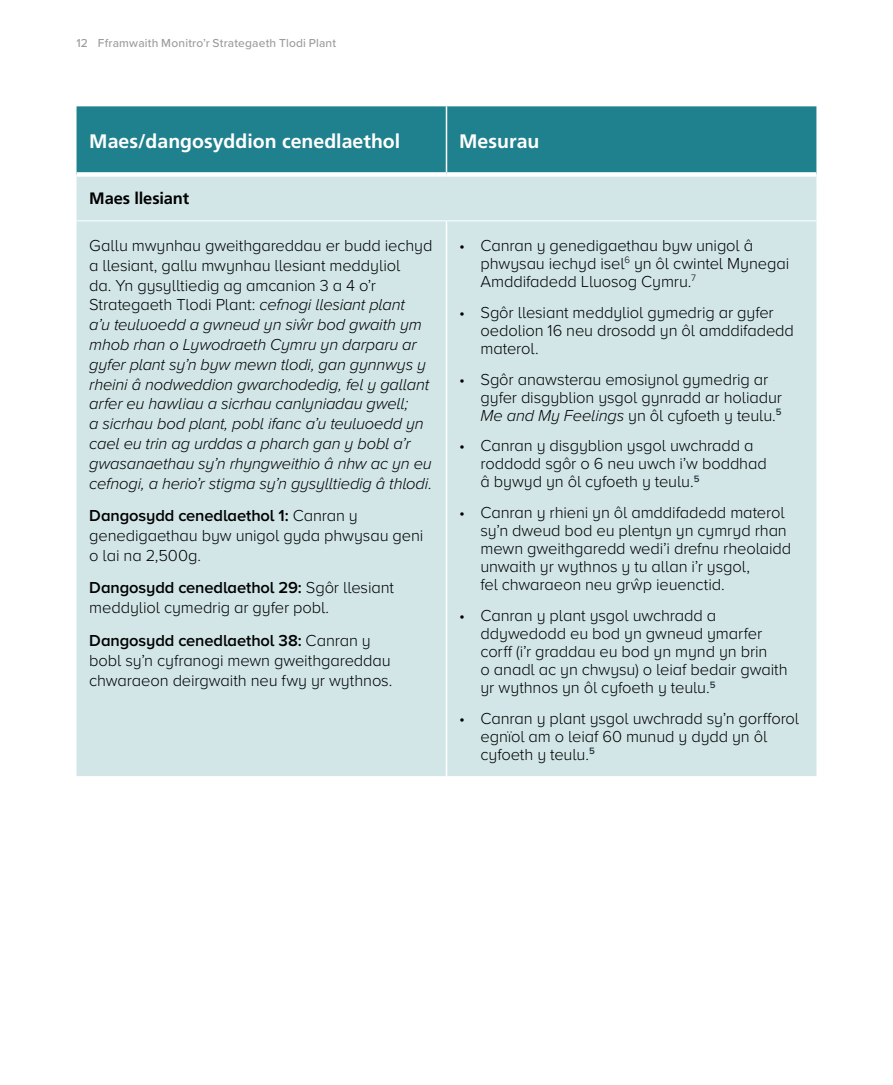
<style>
.page{position:relative;width:893px;height:1085px;background:#fff}
.page>*{position:absolute;margin:0;border:0;box-sizing:border-box;transform-origin:0 0}
.table_heading{font:700 19.5px "Frutiger LT Std";color:#fff}
.Bullets{font:300 16.5px/18px "Proxima Nova";letter-spacing:-.005em;color:#000}
.Body{font:italic 300 16.5px/19.8px "Proxima Nova";letter-spacing:-.01em;color:#000}
.Body-2{font:300 16.5px/19.8px "Proxima Nova";letter-spacing:-.005em;color:#000}
.Body-3{font:700 16.5px "Frutiger LT Std";letter-spacing:-.01em;color:#000}
.t1{font:500 12px "Proxima Nova";letter-spacing:.015em;color:#9d9d9c}
.s1{font-style:normal}
.s2{font-weight:600}
.s3{font-style:italic}
</style>
<div class="page">
<div style="left:77px;top:106px;width:739px;height:66px;background:#20818e"></div>
<div style="left:77px;top:177px;width:739px;height:599px;background:#d2e6e8"></div>
<hr style="left:77px;top:220px;width:369px;height:1px;background:#fff">
<hr style="left:446px;top:220px;width:370px;height:1px;background:#fff">
<hr style="left:446px;top:106px;width:1px;height:66px;background:#fff">
<hr style="left:446px;top:221px;width:1px;height:555px;background:#fff">
<p class="t1" style="left:77px;top:34px;width:261px">12 Fframwaith Monitro’r Strategaeth Tlodi Plant</p>
<p class="table_heading" style="left:89px;top:129px;width:312px">Maes/dangosyddion cenedlaethol</p>
<p class="table_heading" style="left:459px;top:129px;width:82px">Mesurau</p>
<p class="Body-3" style="left:89px;top:188px;width:101px">Maes llesiant</p>
<p class="Body" style="left:89px;top:234px;width:345px"><span class="s1">Gallu mwynhau gweithgareddau er budd iechyd a llesiant, gallu mwynhau llesiant meddyliol<br>da. Yn gysylltiedig ag amcanion 3 a 4 o’r Strategaeth Tlodi Plant:</span> cefnogi llesiant plant<br>a’u teuluoedd a gwneud yn siŵr bod gwaith ym mhob rhan o Lywodraeth Cymru yn darparu ar gyfer plant sy’n byw mewn tlodi, gan gynnwys y rheini â nodweddion gwarchodedig, fel y gallant arfer eu hawliau a sicrhau canlyniadau gwell;<br>a sicrhau bod plant, pobl ifanc a’u teuluoedd yn cael eu trin ag urddas a pharch gan y bobl a’r gwasanaethau sy’n rhyngweithio â nhw ac yn eu cefnogi, a herio’r stigma sy’n gysylltiedig â thlodi<span class="s1">.</span></p>
<p class="Body-2" style="left:89px;top:505px;width:335px"><span class="s2">Dangosydd cenedlaethol 1:</span> Canran y genedigaethau byw unigol gyda phwysau geni o lai na 2,500g.</p>
<p class="Body-2" style="left:89px;top:577px;width:306px"><span class="s2">Dangosydd cenedlaethol 29:</span> Sgôr llesiant meddyliol cymedrig ar gyfer pobl.</p>
<p class="Body-2" style="left:89px;top:629px;width:305px"><span class="s2">Dangosydd cenedlaethol 38:</span> Canran y bobl sy’n cyfranogi mewn gweithgareddau chwaraeon deirgwaith neu fwy yr wythnos.</p>
<p class="Bullets" style="left:480px;top:235px;width:310px;text-indent:-21px">• Canran y genedigaethau byw unigol â phwysau iechyd isel<sup>6</sup> yn ôl cwintel Mynegai<br>Amddifadedd Lluosog Cymru.<sup>7</sup></p>
<p class="Bullets" style="left:480px;top:302px;width:315px;text-indent:-21px">• Sgôr llesiant meddyliol gymedrig ar gyfer oedolion 16 neu drosodd yn ôl amddifadedd materol.</p>
<p class="Bullets" style="left:480px;top:369px;width:303px;text-indent:-21px">• Sgôr anawsterau emosiynol gymedrig ar gyfer disgyblion ysgol gynradd ar holiadur<br><span class="s3">Me and My Feelings</span> yn ôl cyfoeth y teulu.<sup>5</sup></p>
<p class="Bullets" style="left:480px;top:436px;width:288px;text-indent:-21px">• Canran y disgyblion ysgol uwchradd a roddodd sgôr o 6 neu uwch i’w boddhad â bywyd yn ôl cyfoeth y teulu.<sup>5</sup></p>
<p class="Bullets" style="left:480px;top:502px;width:312px;text-indent:-21px">• Canran y rhieni yn ôl amddifadedd materol sy’n dweud bod eu plentyn yn cymryd rhan mewn gweithgaredd wedi’i drefnu rheolaidd unwaith yr wythnos y tu allan i’r ysgol,<br>fel chwaraeon neu grŵp ieuenctid.</p>
<p class="Bullets" style="left:480px;top:605px;width:309px;text-indent:-21px">• Canran y plant ysgol uwchradd a ddywedodd eu bod yn gwneud ymarfer corff (i’r graddau eu bod yn mynd yn brin<br>o anadl ac yn chwysu) o leiaf bedair gwaith yr wythnos yn ôl cyfoeth y teulu.<sup>5</sup></p>
<p class="Bullets" style="left:480px;top:708px;width:320px;text-indent:-21px">• Canran y plant ysgol uwchradd sy’n gorfforol egnïol am o leiaf 60 munud y dydd yn ôl cyfoeth y teulu.<sup>5</sup></p>
</div>
